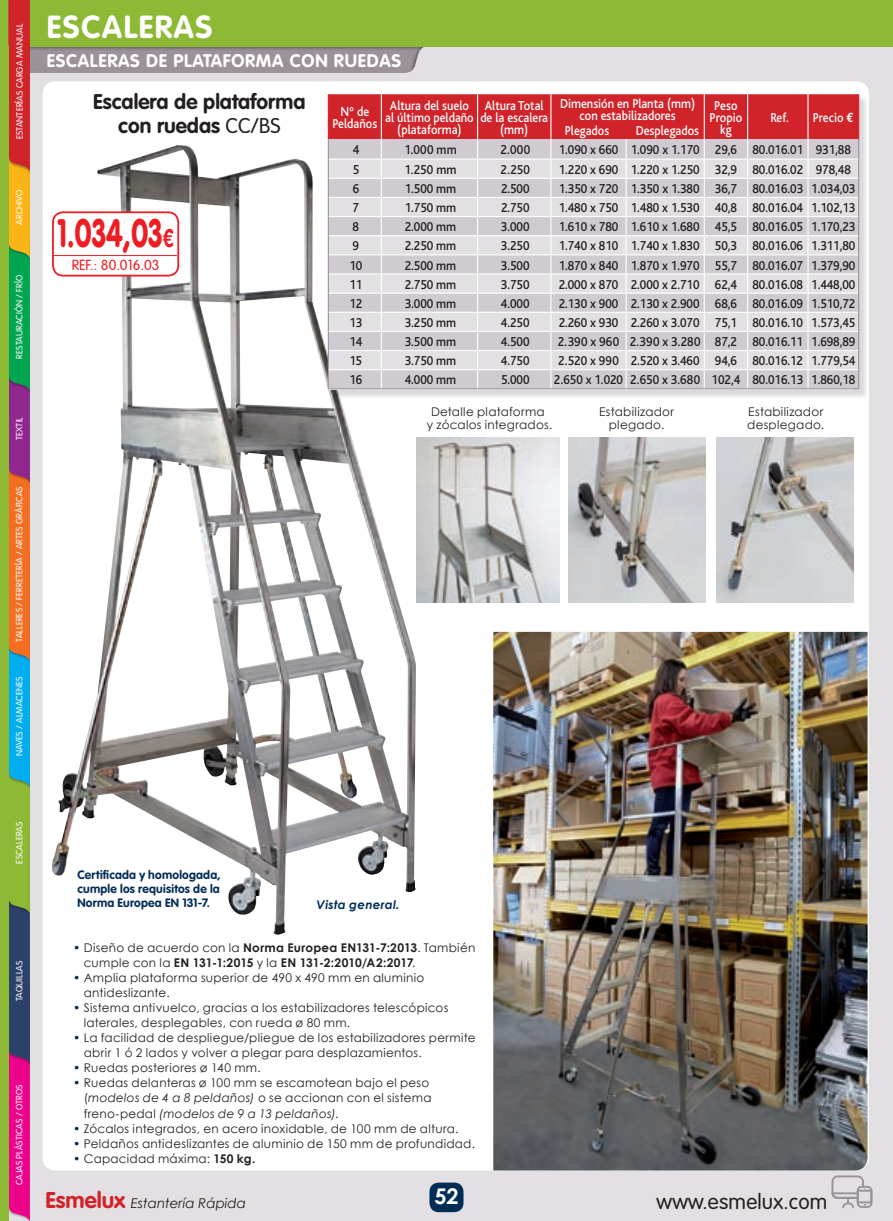
<style>
.page{position:relative;width:893px;height:1221px;background:#fff}
.page>*{position:absolute;margin:0;border:0;box-sizing:border-box;transform-origin:0 0}
.t1{font:900 39.15px "VAG Rounded";color:#ee1d23;scale:.68 1}
.t2{font:700 31.5px "VAG Rounded";letter-spacing:.05em;color:#fff}
.t3{font:700 21.6px "Century Gothic";color:#fff}
.t4{font:700 21px/24px "VAG Rounded";color:#231f20;text-align:center}
.t5{font:300 21px "VAG Rounded";letter-spacing:.01em;color:#231f20}
.t6{font:700 18px "VAG Rounded";letter-spacing:.04em;color:#fff}
.t7{font:300 14.4px "VAG Rounded";color:#ee1d23}
.t8{font:500 13.5px "Bliss";color:#231f20;scale:.9 1}
.t9{font:500 13.5px/12px "Bliss";color:#fff;text-align:center;scale:.9 1}
.t10{font:italic 13.5px "Century Gothic";color:#231f20}
.t11{font:12px/15px "Century Gothic";letter-spacing:.02em;color:#231f20}
.t12{font:700 12px/15px "Century Gothic";letter-spacing:-.005em;color:#231f20}
.t13{font:700 12px/13.5px "VAG Rounded";letter-spacing:.02em;color:#002c55;text-align:justify}
.t14{font:italic 700 12px "Century Gothic";letter-spacing:.025em;color:#002c55}
.t15{font:300 9px "VAG Rounded";letter-spacing:.01em;color:#fff}
.s1{font-weight:300}
.s2{font-family:"Euro Mono";font-weight:700}
.s3{font-family:"Linotype Euro Font Gto P";font-weight:400;font-size:25.2px}
.s4{font-weight:400;color:#002c55}
.s5{font-weight:400}
.s6{color:#002c55}
.s7{font-style:italic}
.s8{font-weight:700}
.s9{font-family:"VAG Rounded";font-weight:700;font-style:normal;font-size:22.5px;color:#d1232a}
</style>
<div class="page">
<div style="left:0;top:0;width:893px;height:1220px;background:#e3e0e3"></div>
<div style="left:0;top:0;width:893px;height:47px;background:#8db935"></div>
<div style="left:0;top:45px;width:9px;height:1175px;background:#8db935"></div>
<img style="left:8px;top:0;width:864px;height:1220px">
<hr style="left:551px;top:388px;width:75px;height:1px;background:#9c929a">
<hr style="left:626px;top:388px;width:78px;height:1px;background:#9c929a">
<hr style="left:704px;top:388px;width:44px;height:1px;background:#9c929a">
<hr style="left:748px;top:388px;width:60px;height:1px;background:#9c929a">
<hr style="left:808px;top:388px;width:51px;height:1px;background:#9c929a">
<hr style="left:328px;top:388px;width:53px;height:1px;background:#9c929a">
<hr style="left:381px;top:388px;width:97px;height:1px;background:#9c929a">
<hr style="left:478px;top:388px;width:73px;height:1px;background:#9c929a">
<img style="left:416px;top:437px;width:144px;height:166px">
<img style="left:568px;top:437px;width:137px;height:165px">
<img style="left:717px;top:437px;width:136px;height:165px">
<div style="left:53px;top:212px;width:125px;height:63px;background:#fff;border-radius:10px"></div>
<div style="left:52px;top:211px;width:127px;height:65px;border:2px solid #ee1d23;border-radius:10px"></div>
<hr style="left:52px;top:255px;width:125px;height:1px;background:#ee1d23">
<p class="t15" style="left:14px;top:139px;width:117px;rotate:-90deg">ESTANTERÍAS CARGA MANUAL</p>
<p class="t15" style="left:14px;top:224px;width:37px;rotate:-90deg">ARCHIVO</p>
<p class="t15" style="left:14px;top:358px;width:85px;rotate:-90deg">RESTAURACIÓN / FRÍO</p>
<p class="t15" style="left:14px;top:440px;width:25px;rotate:-90deg">TEXTIL</p>
<p class="t15" style="left:14px;top:641px;width:157px;rotate:-90deg">TALLERES / FERRETERÍA / ARTES GRÁFICAS</p>
<p class="t15" style="left:14px;top:756px;width:81px;rotate:-90deg">NAVES / ALMACENES</p>
<h2 class="t2" style="left:47px;top:9px;width:167px">ESCALERAS</h2>
<h3 class="t6" style="left:47px;top:50px;width:356px">ESCALERAS DE PLATAFORMA CON RUEDAS</h3>
<h3 class="t4" style="left:93px;top:89px;width:214px">Escalera de plataforma con ruedas <span class="s1">CC/BS</span></h3>
<p class="t9" style="left:332px;top:106px;width:51px">Nº de<br>Peldaños</p>
<p class="t9" style="left:385px;top:100px;width:100px">Altura del suelo al último peldaño (plataforma)</p>
<p class="t9" style="left:480px;top:100px;width:77px">Altura Total de la escalera (mm)</p>
<p class="t9" style="left:560px;top:98px;width:152px">Dimensión en Planta (mm) con estabilizadores</p>
<p class="t9" style="left:565px;top:125px;width:51px">Plegados</p>
<p class="t9" style="left:636px;top:125px;width:72px">Desplegados</p>
<p class="t9" style="left:710px;top:100px;width:38px">Peso<br>Propio kg</p>
<p class="t9" style="left:770px;top:112px;width:22px">Ref.</p>
<p class="t9" style="left:813px;top:112px;width:47px">Precio <span class="s2">€</span></p>
<h1 class="t1" style="left:58px;top:210px;width:172px">1.034,03<span class="s3">Q</span></h1>
<p class="t7" style="left:72px;top:256px;width:89px">REF.: 80.016.03</p>
<p class="t8" style="left:353px;top:143px;width:9px">4</p>
<p class="t8" style="left:404px;top:143px;width:60px">1.000 mm</p>
<p class="t8" style="left:500px;top:143px;width:35px">2.000</p>
<p class="t8" style="left:559px;top:143px;width:326px">1.090 x 660 1.090 x 1.170 29,6 80.016.01 931,88</p>
<p class="t8" style="left:353px;top:162px;width:9px">5</p>
<p class="t8" style="left:405px;top:162px;width:59px">1.250 mm</p>
<p class="t8" style="left:501px;top:162px;width:34px">2.250</p>
<p class="t8" style="left:559px;top:162px;width:326px">1.220 x 690 1.220 x 1.250 32,9 80.016.02 978,48</p>
<p class="t8" style="left:353px;top:181px;width:9px">6</p>
<p class="t8" style="left:405px;top:181px;width:59px">1.500 mm</p>
<p class="t8" style="left:501px;top:181px;width:33px">2.500</p>
<p class="t8" style="left:559px;top:181px;width:331px">1.350 x 720 1.350 x 1.380 36,7 80.016.03 1.034,03</p>
<p class="t8" style="left:353px;top:201px;width:9px">7</p>
<p class="t8" style="left:405px;top:201px;width:59px">1.750 mm</p>
<p class="t8" style="left:501px;top:201px;width:33px">2.750</p>
<p class="t8" style="left:559px;top:201px;width:331px">1.480 x 750 1.480 x 1.530 40,8 80.016.04 1.102,13</p>
<p class="t8" style="left:353px;top:220px;width:9px">8</p>
<p class="t8" style="left:405px;top:220px;width:59px">2.000 mm</p>
<p class="t8" style="left:501px;top:220px;width:33px">3.000</p>
<p class="t8" style="left:559px;top:220px;width:331px">1.610 x 780 1.610 x 1.680 45,5 80.016.05 1.170,23</p>
<p class="t8" style="left:353px;top:239px;width:9px">9</p>
<p class="t8" style="left:405px;top:239px;width:59px">2.250 mm</p>
<p class="t8" style="left:501px;top:239px;width:33px">3.250</p>
<p class="t8" style="left:559px;top:239px;width:331px">1.740 x 810 1.740 x 1.830 50,3 80.016.06 1.311,80</p>
<p class="t8" style="left:349px;top:258px;width:16px">10</p>
<p class="t8" style="left:405px;top:258px;width:59px">2.500 mm</p>
<p class="t8" style="left:501px;top:258px;width:33px">3.500</p>
<p class="t8" style="left:559px;top:258px;width:331px">1.870 x 840 1.870 x 1.970 55,7 80.016.07 1.379,90</p>
<p class="t8" style="left:349px;top:277px;width:16px">11</p>
<p class="t8" style="left:405px;top:277px;width:59px">2.750 mm</p>
<p class="t8" style="left:501px;top:277px;width:33px">3.750</p>
<p class="t8" style="left:559px;top:277px;width:331px">2.000 x 870 2.000 x 2.710 62,4 80.016.08 1.448,00</p>
<p class="t8" style="left:349px;top:296px;width:16px">12</p>
<p class="t8" style="left:405px;top:296px;width:59px">3.000 mm</p>
<p class="t8" style="left:501px;top:296px;width:33px">4.000</p>
<p class="t8" style="left:559px;top:296px;width:331px">2.130 x 900 2.130 x 2.900 68,6 80.016.09 1.510,72</p>
<p class="t8" style="left:349px;top:315px;width:16px">13</p>
<p class="t8" style="left:405px;top:315px;width:59px">3.250 mm</p>
<p class="t8" style="left:501px;top:315px;width:33px">4.250</p>
<p class="t8" style="left:559px;top:315px;width:331px">2.260 x 930 2.260 x 3.070 75,1 80.016.10 1.573,45</p>
<p class="t8" style="left:349px;top:334px;width:16px">14</p>
<p class="t8" style="left:405px;top:334px;width:59px">3.500 mm</p>
<p class="t8" style="left:501px;top:334px;width:33px">4.500</p>
<p class="t8" style="left:558px;top:334px;width:332px">2.390 x 960 2.390 x 3.280 87,2 80.016.11 1.698,89</p>
<p class="t8" style="left:350px;top:354px;width:15px">15</p>
<p class="t8" style="left:405px;top:354px;width:59px">3.750 mm</p>
<p class="t8" style="left:501px;top:354px;width:33px">4.750</p>
<p class="t8" style="left:558px;top:354px;width:332px">2.520 x 990 2.520 x 3.460 94,6 80.016.12 1.779,54</p>
<p class="t8" style="left:349px;top:373px;width:16px">16</p>
<p class="t8" style="left:405px;top:373px;width:59px">4.000 mm</p>
<p class="t8" style="left:501px;top:373px;width:33px">5.000</p>
<p class="t8" style="left:554px;top:373px;width:337px">2.650 x 1.020 2.650 x 3.680 102,4 80.016.13 1.860,18</p>
<p class="t11" style="left:427px;top:404px;width:127px;line-height:13.5px;text-align:center">Detalle plataforma<br>y zócalos integrados.</p>
<p class="t11" style="left:599px;top:404px;width:77px;line-height:13.5px;text-align:center">Estabilizador plegado.</p>
<p class="t11" style="left:747px;top:404px;width:78px;line-height:13.5px">Estabilizador desplegado.</p>
<p class="t15" style="left:14px;top:863px;width:43px;rotate:-90deg">ESCALERAS</p>
<p class="t15" style="left:14px;top:1001px;width:42px;rotate:-90deg">TAQUILLAS</p>
<p class="t15" style="left:14px;top:1185px;width:102px;rotate:-90deg">CAJAS PLÁSTICAS / OTROS</p>
<p class="t13" style="left:77px;top:868px;width:145px">Certificada y homologada, cumple los requisitos de la Norma Europea EN 131-7.</p>
<p class="t14" style="left:317px;top:896px;width:84px">Vista general.</p>
<p class="t12" style="left:84px;top:940px;width:393px;text-indent:-10px"><span class="s4">•</span> <span class="s5">Diseño de acuerdo con la</span> Norma Europea EN131-7:2013<span class="s5">. También cumple con la</span> EN 131-1:2015 <span class="s5">y la</span> EN 131-2:2010/A2:2017<span class="s5">.</span></p>
<p class="t11" style="left:84px;top:970px;width:342px;text-indent:-10px"><span class="s6">•</span> Amplia plataforma superior de 490 x 490 mm en aluminio antideslizante.</p>
<p class="t11" style="left:84px;top:1000px;width:366px;text-indent:-10px"><span class="s6">•</span> Sistema antivuelco, gracias a los estabilizadores telescópicos laterales, desplegables, con rueda ø 80 mm.</p>
<p class="t11" style="left:84px;top:1030px;width:393px;text-indent:-10px"><span class="s6">•</span> La facilidad de despliegue/pliegue de los estabilizadores permite abrir 1 ó 2 lados y volver a plegar para desplazamientos.</p>
<p class="t11" style="left:73px;top:1060px;width:189px"><span class="s6">•</span> Ruedas posteriores ø 140 mm.</p>
<p class="t11" style="left:84px;top:1075px;width:349px;text-indent:-10px"><span class="s6">•</span> Ruedas delanteras ø 100 mm se escamotean bajo el peso (<span class="s7">modelos de 4 a 8 peldaños)</span> o se accionan con el sistema freno-pedal <span class="s7">(modelos de 9 a 13 peldaños)</span>.</p>
<p class="t11" style="left:73px;top:1120px;width:387px"><span class="s6">•</span> Zócalos integrados, en acero inoxidable, de 100 mm de altura.</p>
<p class="t11" style="left:73px;top:1135px;width:403px"><span class="s6">•</span> Peldaños antideslizantes de aluminio de 150 mm de profundidad.</p>
<p class="t11" style="left:73px;top:1150px;width:184px"><span class="s6">•</span> Capacidad máxima: <span class="s8">150 kg.</span></p>
<p class="t10" style="left:45px;top:1195px;width:202px"><span class="s9">Esmelux</span> Estantería Rápida</p>
<h3 class="t3" style="left:434px;top:1182px;width:26px">52</h3>
<h3 class="t5" style="left:657px;top:1189px;width:172px">www.esmelux.com</h3>
</div>
